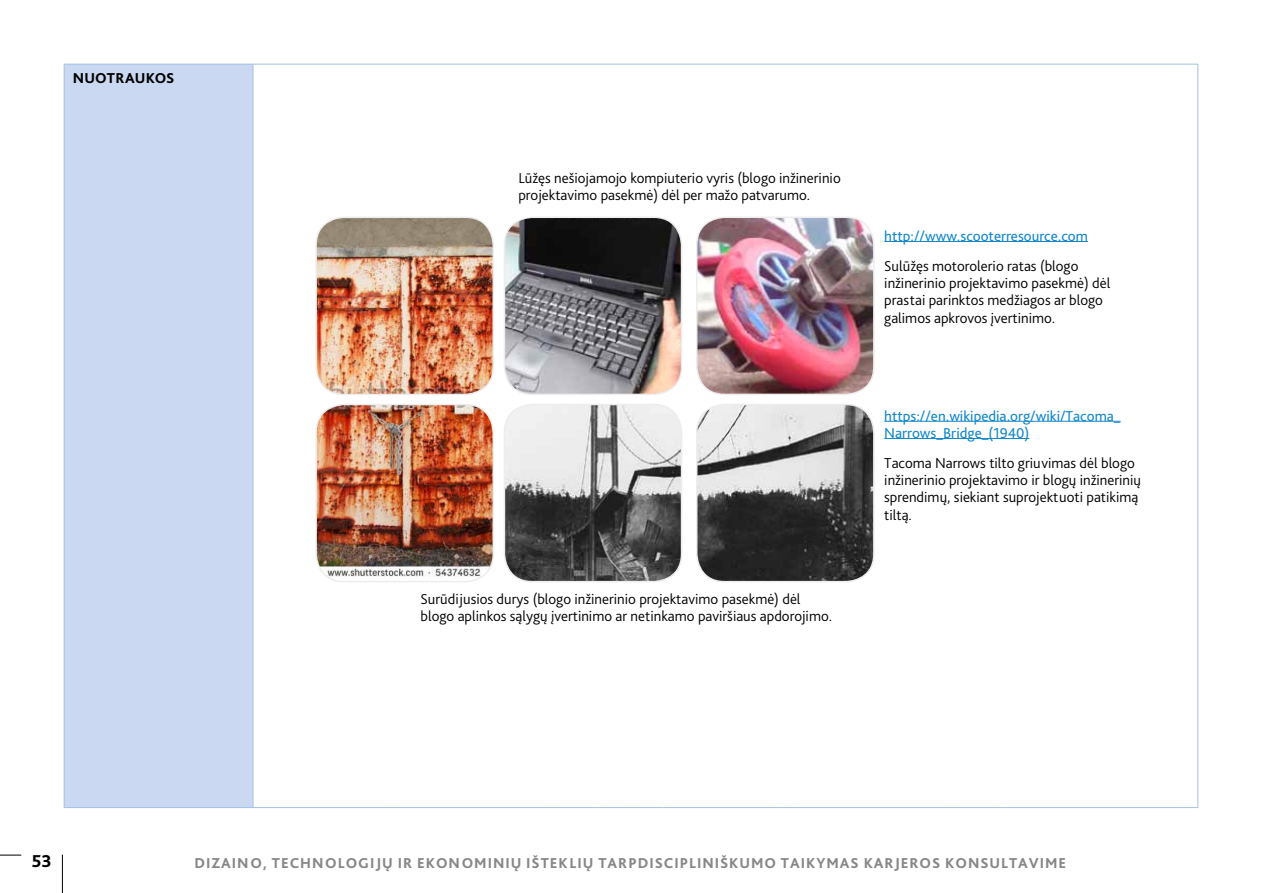
<style>
.page{position:relative;width:1263px;height:893px;background:#fff}
.page>*{position:absolute;margin:0;border:0;box-sizing:border-box;transform-origin:0 0}
.t1{font:800 18px "Bliss Pro";color:#000}
.t2{font:300 15px/17.2px "Bliss Pro";color:#000}
.t3{font:15px/17.2px "Bliss Pro";color:#1488ca}
.t4{font:800 15px "Bliss Pro";letter-spacing:.065em;color:#878787}
.t5{font:800 15px "Bliss Pro";color:#000}
</style>
<div class="page">
<svg style="left:0;top:855px;width:21px;height:1px"></svg>
<hr style="left:62px;top:855px;width:1px;height:38px;background:#000">
<div style="left:64px;top:64px;width:189px;height:743px;background:#cad9f1"></div>
<hr style="left:64px;top:64px;width:189px;height:1px;background:#a4c1e6">
<hr style="left:64px;top:65px;width:1px;height:742px;background:#a4c1e6">
<hr style="left:253px;top:64px;width:137px;height:1px;background:#a4c1e6">
<hr style="left:253px;top:65px;width:1px;height:742px;background:#a4c1e6">
<hr style="left:390px;top:64px;width:165px;height:1px;background:#a4c1e6">
<hr style="left:555px;top:64px;width:42px;height:1px;background:#a4c1e6">
<hr style="left:597px;top:64px;width:42px;height:1px;background:#a4c1e6">
<svg style="left:639px;top:64px;width:24px;height:1px"></svg>
<hr style="left:663px;top:64px;width:119px;height:1px;background:#a4c1e6">
<svg style="left:782px;top:64px;width:16px;height:1px"></svg>
<hr style="left:798px;top:64px;width:154px;height:1px;background:#a4c1e6">
<hr style="left:952px;top:64px;width:50px;height:1px;background:#a4c1e6">
<hr style="left:1002px;top:64px;width:196px;height:1px;background:#a4c1e6">
<hr style="left:1197px;top:65px;width:1px;height:742px;background:#a4c1e6">
<hr style="left:64px;top:807px;width:189px;height:1px;background:#a4c1e6">
<hr style="left:253px;top:807px;width:137px;height:1px;background:#a4c1e6">
<hr style="left:390px;top:807px;width:165px;height:1px;background:#a4c1e6">
<hr style="left:555px;top:807px;width:42px;height:1px;background:#a4c1e6">
<hr style="left:597px;top:807px;width:42px;height:1px;background:#a4c1e6">
<svg style="left:639px;top:807px;width:24px;height:1px"></svg>
<hr style="left:663px;top:807px;width:119px;height:1px;background:#a4c1e6">
<svg style="left:782px;top:807px;width:16px;height:1px"></svg>
<hr style="left:798px;top:807px;width:154px;height:1px;background:#a4c1e6">
<hr style="left:952px;top:807px;width:50px;height:1px;background:#a4c1e6">
<hr style="left:1002px;top:807px;width:196px;height:1px;background:#a4c1e6">
<img style="left:315px;top:217px;width:179px;height:365px">
<svg style="left:504px;top:404px;width:371px;height:178px;background:#888"></svg>
<img style="left:697px;top:217px;width:177px;height:177px">
<div style="left:696px;top:217px;width:178px;height:178px;border:2px solid #ededed;border-radius:28px"></div>
<img style="left:504px;top:217px;width:177px;height:177px">
<div style="left:504px;top:217px;width:178px;height:178px;border:2px solid #ededed;border-radius:28px"></div>
<hr style="left:884px;top:241px;width:204px;height:1px;background:#1488ca">
<hr style="left:884px;top:421px;width:236px;height:1px;background:#1488ca">
<hr style="left:884px;top:438px;width:145px;height:1px;background:#1488ca">
<p class="t5" style="left:73px;top:69px;width:11px">NUOTRAUKOS</p>
<p class="t2" style="left:518px;top:169px;width:324px">Lūžęs nešiojamojo kompiuterio vyris (blogo inžinerinio projektavimo pasekmė) dėl per mažo patvarumo.</p>
<p class="t2" style="left:421px;top:590px;width:413px">Surūdijusios durys (blogo inžinerinio projektavimo pasekmė) dėl blogo aplinkos sąlygų įvertinimo ar netinkamo paviršiaus apdorojimo.</p>
<p class="t3" style="left:884px;top:227px;width:205px">http://www.scooterresource.com</p>
<p class="t2" style="left:884px;top:257px;width:228px">Sulūžęs motorolerio ratas (blogo inžinerinio projektavimo pasekmė) dėl prastai parinktos medžiagos ar blogo galimos apkrovos įvertinimo.</p>
<p class="t3" style="left:884px;top:407px;width:238px">https://en.wikipedia.org/wiki/Tacoma_<br>Narrows_Bridge_(1940)</p>
<p class="t2" style="left:884px;top:454px;width:258px">Tacoma Narrows tilto griuvimas dėl blogo inžinerinio projektavimo ir blogų inžinerinių sprendimų, siekiant suprojektuoti patikimą tiltą.</p>
<p class="t1" style="left:32px;top:850px;width:21px">53</p>
<p class="t4" style="left:195px;top:853px;width:873px">DIZAINO, TECHNOLOGIJŲ IR EKONOMINIŲ IŠTEKLIŲ TARPDISCIPLINIŠKUMO TAIKYMAS KARJEROS KONSULTAVIME</p>
</div>
